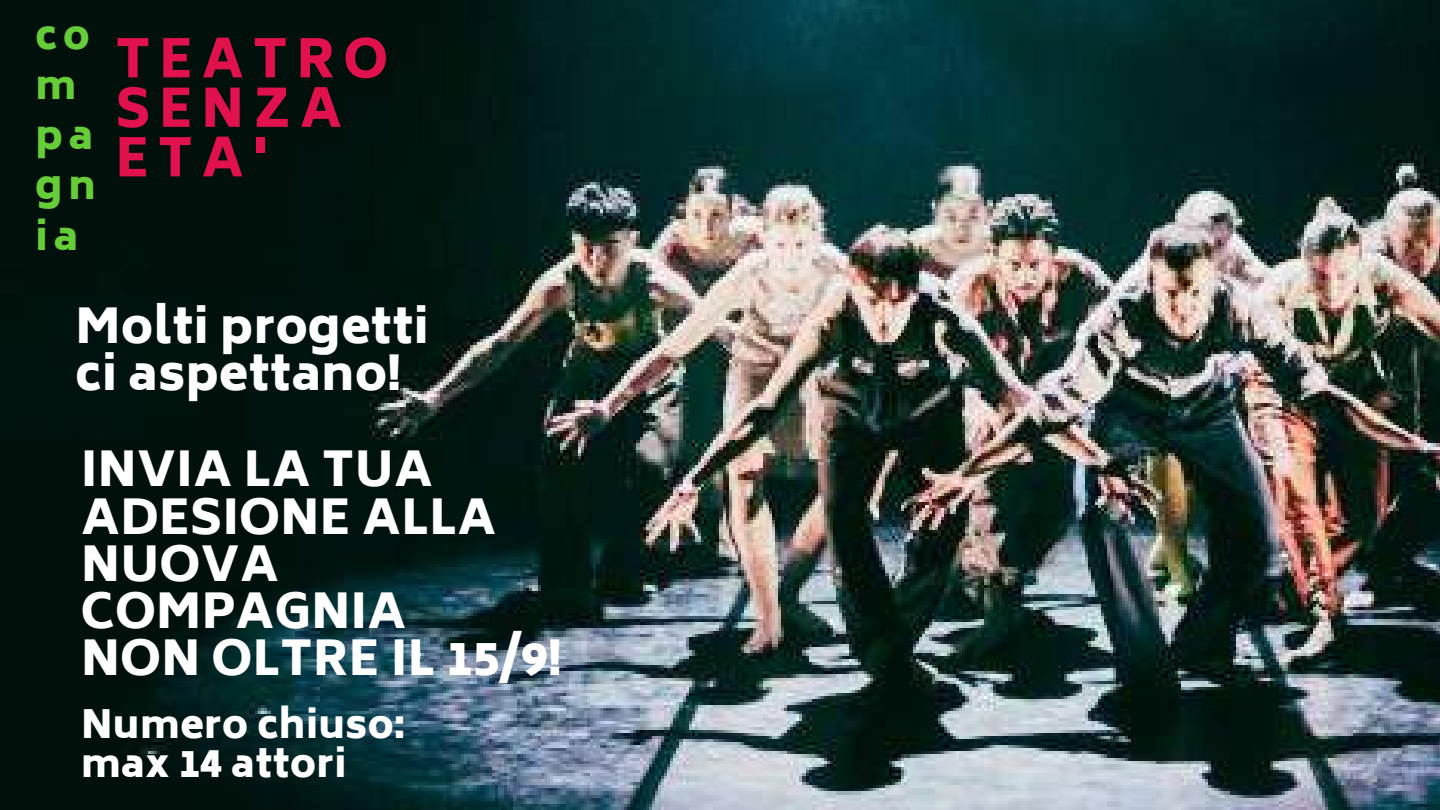
<style>
.page{position:relative;width:1440px;height:810px;background:#fff}
.page>*{position:absolute;margin:0;border:0;box-sizing:border-box;transform-origin:0 0}
.t1{font:800 51.8px/49.5px "Biryani";letter-spacing:.17em;color:#e1114e}
.t2{font:800 47.5px/47.2px "Biryani";letter-spacing:.01em;color:#fff}
.t3{font:800 39.5px/50.2px "Biryani";letter-spacing:.15em;color:#66cd39}
.t4{font:800 38.5px/38.2px "Biryani";letter-spacing:.01em;color:#fff}
</style>
<div class="page">
<img style="left:0;top:0;width:378px;height:810px">
<img style="left:378px;top:0;width:1062px;height:810px">
<p class="t3" style="left:36px;top:10px;width:62px">co m pa gn ia</p>
<p class="t1" style="left:115px;top:35px;width:274px">TEATRO<br>SENZA<br>ETA'</p>
<p class="t2" style="left:76px;top:303px;width:355px">Molti progetti ci aspettano!</p>
<p class="t2" style="left:81px;top:446px;width:482px">INVIA LA TUA<br>ADESIONE ALLA<br>NUOVA<br>COMPAGNIA<br>NON OLTRE IL 15/9!</p>
<p class="t4" style="left:81px;top:706px;width:326px">Numero chiuso: max 14 attori</p>
</div>
